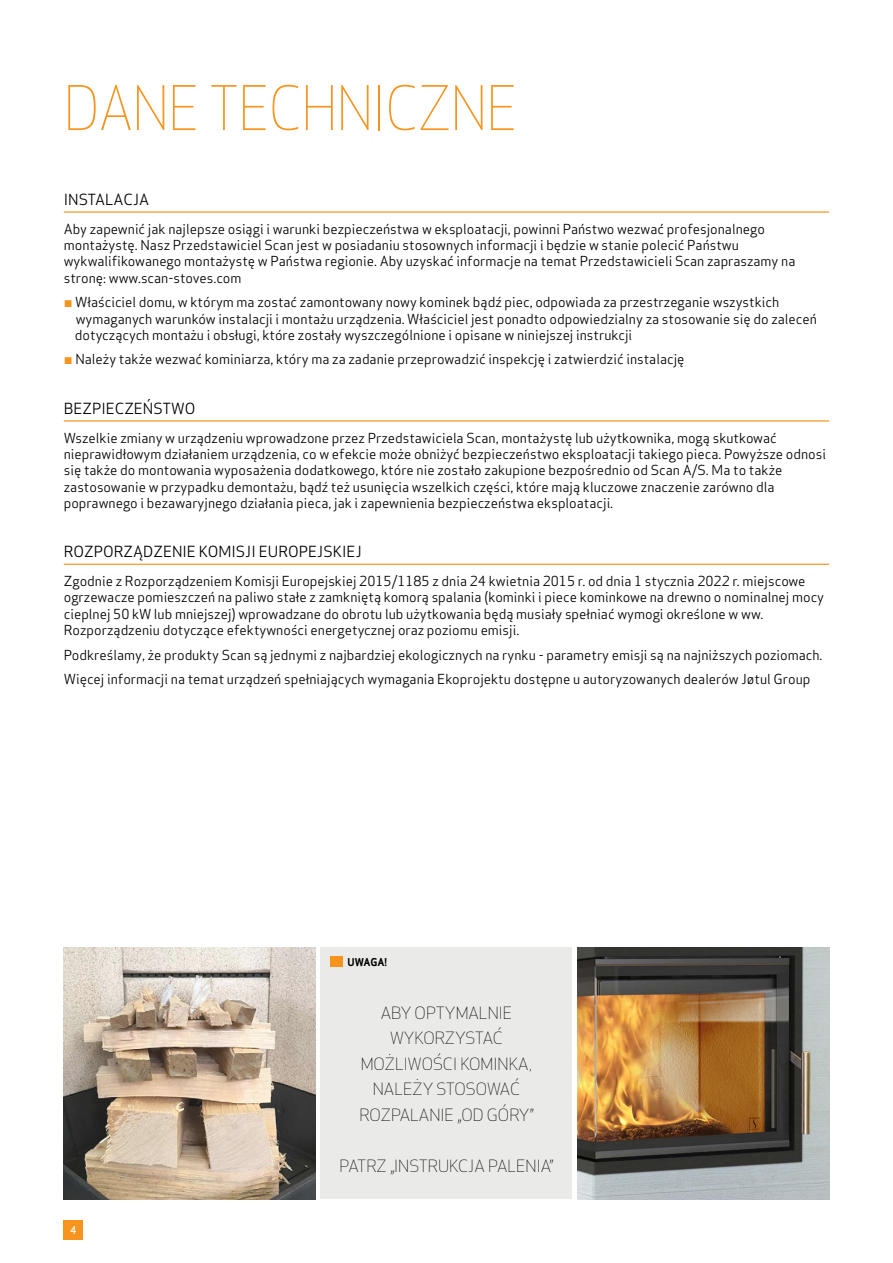
<style>
.page{position:relative;width:893px;height:1263px;background:#fff}
.page>*{position:absolute;margin:0;border:0;box-sizing:border-box;transform-origin:0 0}
.t1{font:300 60px "Apex Sans";letter-spacing:-.01em;color:#f7941e;scale:.9 1}
.t2{font:300 16.5px/25.5px "Apex Sans";color:#000;text-align:center}
.t3{font:15px "Apex Sans";color:#000}
.t4{font:13.5px/16.2px "Apex Sans";color:#000}
.t5{font:700 10.5px "Apex Sans";letter-spacing:-.01em;color:#000}
.t6{font:500 10.5px "Apex Sans";color:#fff}
.s1{color:#f7941e}
</style>
<div class="page">
<div style="left:320px;top:947px;width:252px;height:252px;background:#eaeae8"></div>
<div style="left:330px;top:956px;width:12px;height:11px;background:#f7941e"></div>
<img style="left:577px;top:947px;width:252px;height:252px">
<img style="left:64px;top:947px;width:252px;height:252px">
<div style="left:64px;top:1220px;width:19px;height:20px;background:#f7941e"></div>
<hr style="left:64px;top:211px;width:765px;height:2px;background:#f7941e">
<hr style="left:64px;top:420px;width:765px;height:2px;background:#f7941e">
<hr style="left:64px;top:564px;width:765px;height:1px;background:#f7941e">
<h1 class="t1" style="left:64px;top:69px;width:505px">DANE TECHNICZNE</h1>
<p class="t3" style="left:64px;top:187px;width:87px">INSTALACJA</p>
<p class="t4" style="left:64px;top:220px;width:733px">Aby zapewnić jak najlepsze osiągi i warunki bezpieczeństwa w eksploatacji, powinni Państwo wezwać profesjonalnego montażystę. Nasz Przedstawiciel Scan jest w posiadaniu stosownych informacji i będzie w stanie polecić Państwu wykwalifikowanego montażystę w Państwa regionie. Aby uzyskać informacje na temat Przedstawicieli Scan zapraszamy na stronę: www.scan-stoves.com</p>
<p class="t4" style="left:75px;top:293px;width:743px;text-indent:-11px"><span class="s1">¬</span> Właściciel domu, w którym ma zostać zamontowany nowy kominek bądź piec, odpowiada za przestrzeganie wszystkich wymaganych warunków instalacji i montażu urządzenia. Właściciel jest ponadto odpowiedzialny za stosowanie się do zaleceń dotyczących montażu i obsługi, które zostały wyszczególnione i opisane w niniejszej instrukcji</p>
<p class="t4" style="left:64px;top:350px;width:622px"><span class="s1">¬</span> Należy także wezwać kominiarza, który ma za zadanie przeprowadzić inspekcję i zatwierdzić instalację</p>
<p class="t3" style="left:64px;top:396px;width:133px">BEZPIECZEŃSTWO</p>
<p class="t4" style="left:64px;top:429px;width:764px">Wszelkie zmiany w urządzeniu wprowadzone przez Przedstawiciela Scan, montażystę lub użytkownika, mogą skutkować nieprawidłowym działaniem urządzenia, co w efekcie może obniżyć bezpieczeństwo eksploatacji takiego pieca. Powyższe odnosi się także do montowania wyposażenia dodatkowego, które nie zostało zakupione bezpośrednio od Scan A/S. Ma to także zastosowanie w przypadku demontażu, bądź też usunięcia wszelkich części, które mają kluczowe znaczenie zarówno dla poprawnego i bezawaryjnego działania pieca, jak i zapewnienia bezpieczeństwa eksploatacji.</p>
<p class="t3" style="left:64px;top:539px;width:300px">ROZPORZĄDZENIE KOMISJI EUROPEJSKIEJ</p>
<p class="t4" style="left:64px;top:572px;width:762px">Zgodnie z Rozporządzeniem Komisji Europejskiej 2015/1185 z dnia 24 kwietnia 2015 r. od dnia 1 stycznia 2022 r. miejscowe ogrzewacze pomieszczeń na paliwo stałe z zamkniętą komorą spalania (kominki i piece kominkowe na drewno o nominalnej mocy cieplnej 50 kW lub mniejszej) wprowadzane do obrotu lub użytkowania będą musiały spełniać wymogi określone w ww.<br>Rozporządzeniu dotyczące efektywności energetycznej oraz poziomu emisji.</p>
<p class="t4" style="left:64px;top:641px;width:760px;line-height:24.8px">Podkreślamy, że produkty Scan są jednymi z najbardziej ekologicznych na rynku - parametry emisji są na najniższych poziomach.<br>Więcej informacji na temat urządzeń spełniających wymagania Ekoprojektu dostępne u autoryzowanych dealerów Jøtul Group</p>
<p class="t6" style="left:70px;top:1221px;width:8px">4</p>
<p class="t5" style="left:348px;top:956px;width:41px">UWAGA!</p>
<p class="t2" style="left:359px;top:999px;width:176px">ABY OPTYMALNIE<br>WYKORZYSTAĆ<br>MOŻLIWOŚCI KOMINKA,<br>NALEŻY STOSOWAĆ<br>ROZPALANIE „OD GÓRY”</p>
<p class="t2" style="left:340px;top:1152px;width:215px">PATRZ „INSTRUKCJA PALENIA”</p>
</div>
